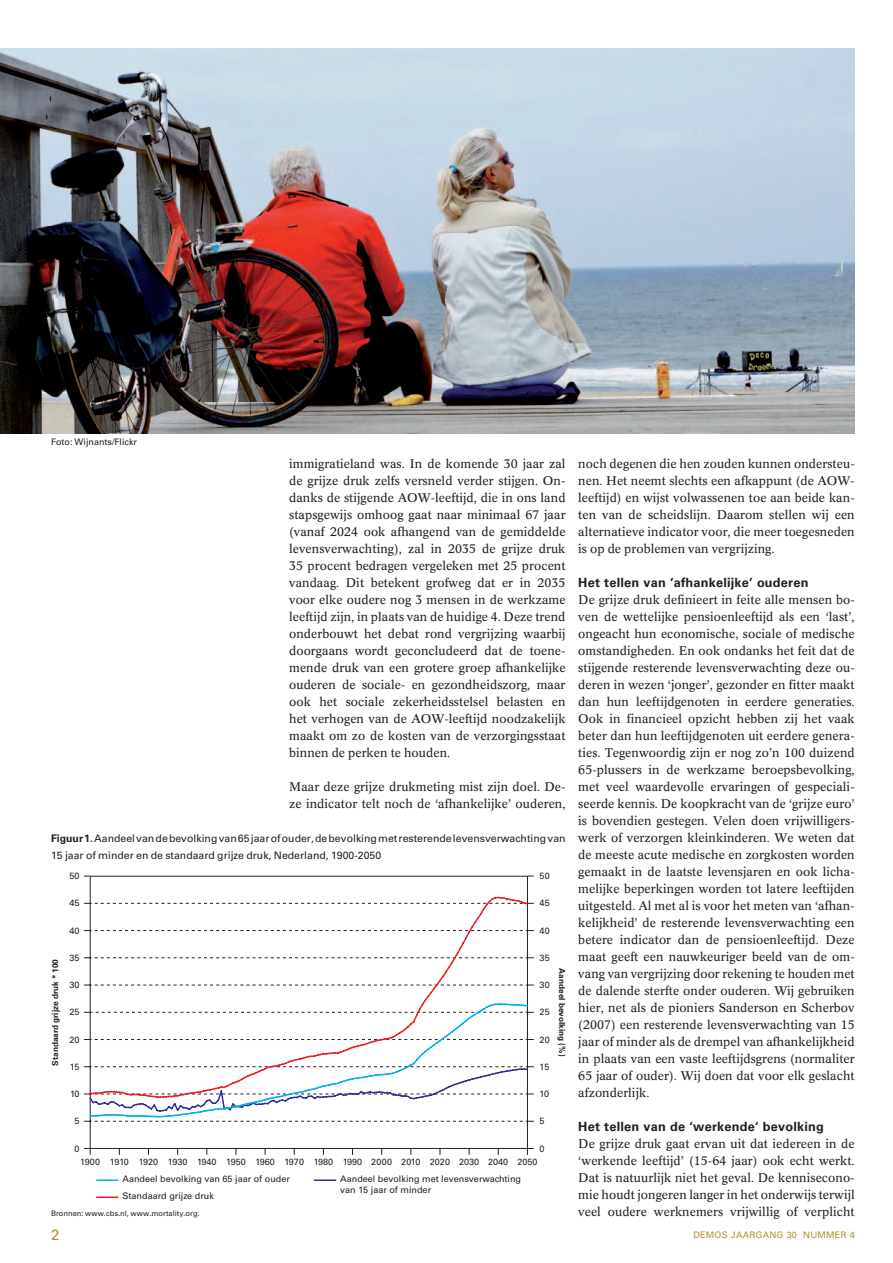
<style>
.page{position:relative;width:893px;height:1263px;background:#fff}
.page>*{position:absolute;margin:0;border:0;box-sizing:border-box;transform-origin:0 0}
.t1{font:15px "Univers";color:#ae9130}
.t2{font:700 12.75px "Univers";letter-spacing:.015em;color:#231f20}
.t3{font:12.3px/17px "Concorde BE";letter-spacing:.005em;color:#231f20;text-align:justify}
.t4{font:10.5px/17px "Univers";color:#231f20}
.t5{font:9px/10.8px "Univers";color:#231f20}
.t6{font:9px "Univers";letter-spacing:.02em;color:#ae9130}
.t7{font:700 8.25px "Univers";color:#231f20}
.t8{font:7.5px "Univers";color:#231f20}
.s1{font-weight:700}
</style>
<div class="page">
<img style="left:0;top:49px;width:855px;height:385px">
<hr style="left:90px;top:876px;width:437px;height:1px;background:#231f20">
<hr style="left:90px;top:876px;width:1px;height:272px;background:#231f20">
<hr style="left:527px;top:876px;width:1px;height:272px;background:#231f20">
<svg style="left:89px;top:896px;width:440px;height:302px"></svg>
<svg style="left:89px;top:1002px;width:440px;height:180px"></svg>
<svg style="left:527px;top:1148px;width:7px;height:7px"></svg>
<svg style="left:84px;top:1121px;width:450px;height:1px"></svg>
<svg style="left:84px;top:1094px;width:450px;height:1px"></svg>
<svg style="left:84px;top:1066px;width:450px;height:1px"></svg>
<svg style="left:84px;top:1039px;width:450px;height:1px"></svg>
<svg style="left:84px;top:1012px;width:450px;height:1px"></svg>
<svg style="left:84px;top:985px;width:450px;height:1px"></svg>
<svg style="left:84px;top:957px;width:450px;height:1px"></svg>
<svg style="left:84px;top:930px;width:450px;height:1px"></svg>
<svg style="left:84px;top:903px;width:450px;height:1px"></svg>
<p class="t5" style="left:51px;top:436px;width:88px">Foto: Wijnants/Flickr</p>
<p class="t3" style="left:289px;top:455px;width:278px">immigratieland was. In de komende 30 jaar zal de grijze druk zelfs versneld verder stijgen. On&shy;danks de stijgende AOW-leeftijd, die in ons land stapsgewijs omhoog gaat naar minimaal 67 jaar (vanaf 2024 ook afhangend van de gemiddelde levensverwachting), zal in 2035 de grijze druk 35 procent bedragen vergeleken met 25 procent vandaag. Dit betekent grofweg dat er in 2035 voor elke oudere nog 3 mensen in de werkzame leeftijd zijn, in plaats van de huidige 4. Deze trend onderbouwt het debat rond vergrijzing waarbij doorgaans wordt geconcludeerd dat de toene&shy;mende druk van een grotere groep afhankelijke ouderen de sociale- en gezondheidszorg, maar ook het sociale zekerheidsstelsel belasten en het verhogen van de AOW-leeftijd noodzakelijk maakt om zo de kosten van de verzorgingsstaat binnen de perken te houden.</p>
<p class="t3" style="left:289px;top:778px;width:278px">Maar deze grijze drukmeting mist zijn doel. De&shy;ze indicator telt noch de ‘afhankelijke’ ouderen,</p>
<p class="t4" style="left:51px;top:830px;width:516px"><span class="s1">Figuur 1.</span> Aandeel van de bevolking van 65 jaar of ouder, de bevolking met resterende levensverwachting van<br>15 jaar of minder en de standaard grijze druk, Nederland, 1900-2050</p>
<p class="t7" style="left:50px;top:1065px;width:108px;rotate:-90deg">Standaard grijze druk * 100</p>
<p class="t5" style="left:70px;top:871px;width:12px">50</p>
<p class="t5" style="left:70px;top:898px;width:12px">45</p>
<p class="t5" style="left:70px;top:925px;width:12px">40</p>
<p class="t5" style="left:70px;top:952px;width:12px">35</p>
<p class="t5" style="left:70px;top:979px;width:12px">30</p>
<p class="t5" style="left:70px;top:1007px;width:12px">25</p>
<p class="t5" style="left:70px;top:1034px;width:12px">20</p>
<p class="t5" style="left:70px;top:1061px;width:11px">15</p>
<p class="t5" style="left:70px;top:1088px;width:11px">10</p>
<p class="t5" style="left:540px;top:871px;width:12px">50</p>
<p class="t5" style="left:540px;top:898px;width:12px">45</p>
<p class="t5" style="left:540px;top:925px;width:12px">40</p>
<p class="t5" style="left:540px;top:952px;width:12px">35</p>
<p class="t5" style="left:540px;top:979px;width:12px">30</p>
<p class="t5" style="left:540px;top:1007px;width:12px">25</p>
<p class="t5" style="left:540px;top:1034px;width:12px">20</p>
<p class="t5" style="left:540px;top:1061px;width:11px">15</p>
<p class="t7" style="left:567px;top:968px;width:89px;rotate:90deg">Aandeel bevolking (%)</p>
<p class="t5" style="left:540px;top:1088px;width:11px">10</p>
<p class="t5" style="left:75px;top:1116px;width:7px">5</p>
<p class="t5" style="left:75px;top:1143px;width:7px">0</p>
<p class="t5" style="left:540px;top:1116px;width:7px">5</p>
<p class="t5" style="left:540px;top:1143px;width:7px">0</p>
<p class="t5" style="left:80px;top:1157px;width:459px">1900 1910 1920 1930 1940 1950 1960 1970 1980 1990 2000 2010 2020 2030 2040 2050</p>
<p class="t5" style="left:123px;top:1173px;width:169px">Aandeel bevolking van 65 jaar of ouder</p>
<p class="t5" style="left:123px;top:1190px;width:93px">Standaard grijze druk</p>
<p class="t8" style="left:51px;top:1209px;width:150px">Bronnen: www.cbs.nl, www.mortality.org.</p>
<p class="t1" style="left:51px;top:1225px;width:10px">2</p>
<p class="t5" style="left:340px;top:1173px;width:182px">Aandeel bevolking met levensverwachting van 15 jaar of minder</p>
<p class="t3" style="left:578px;top:455px;width:278px">noch degenen die hen zouden kunnen ondersteu&shy;nen. Het neemt slechts een afkappunt (de AOW&shy;leeftijd) en wijst volwassenen toe aan beide kan&shy;ten van de scheidslijn. Daarom stellen wij een alternatieve indicator voor, die meer toegesneden is op de problemen van vergrijzing.</p>
<p class="t2" style="left:578px;top:575px;width:232px">Het tellen van ‘afhankelijke’ ouderen</p>
<p class="t3" style="left:578px;top:591px;width:278px">De grijze druk definieert in feite alle mensen bo&shy;ven de wettelijke pensioenleeftijd als een ‘last’, ongeacht hun economische, sociale of medische omstandigheden. En ook ondanks het feit dat de stijgende resterende levensverwachting deze ou&shy;deren in wezen ‘jonger’, gezonder en fitter maakt dan hun leeftijdgenoten in eerdere generaties.<br>Ook in financieel opzicht hebben zij het vaak beter dan hun leeftijdgenoten uit eerdere genera&shy;ties. Tegenwoordig zijn er nog zo’n 100 duizend 65-plussers in de werkzame beroepsbevolking, met veel waardevolle ervaringen of gespeciali&shy;seerde kennis. De koopkracht van de ‘grijze euro’ is bovendien gestegen. Velen doen vrijwilligers&shy;werk of verzorgen kleinkinderen. We weten dat de meeste acute medische en zorgkosten worden gemaakt in de laatste levensjaren en ook licha&shy;melijke beperkingen worden tot latere leeftijden uitgesteld. Al met al is voor het meten van ‘afhan&shy;kelijkheid’ de resterende levensverwachting een betere indicator dan de pensioenleeftijd. Deze maat geeft een nauwkeuriger beeld van de om&shy;vang van vergrijzing door rekening te houden met de dalende sterfte onder ouderen. Wij gebruiken hier, net als de pioniers Sanderson en Scherbov (2007) een resterende levensverwachting van 15 jaar of minder als de drempel van afhankelijkheid in plaats van een vaste leeftijdsgrens (normaliter 65 jaar of ouder). Wij doen dat voor elk geslacht afzonderlijk.</p>
<p class="t2" style="left:578px;top:1119px;width:247px">Het tellen van de ‘werkende‘ bevolking</p>
<p class="t3" style="left:578px;top:1135px;width:278px">De grijze druk gaat ervan uit dat iedereen in de ‘werkende leeftijd’ (15-64 jaar) ook echt werkt.<br>Dat is natuurlijk niet het geval. De kennisecono&shy;mie houdt jongeren langer in het onderwijs terwijl veel oudere werknemers vrijwillig of verplicht</p>
<p class="t6" style="left:693px;top:1229px;width:163px">DEMOS JAARGANG 30 NUMMER 4</p>
</div>
